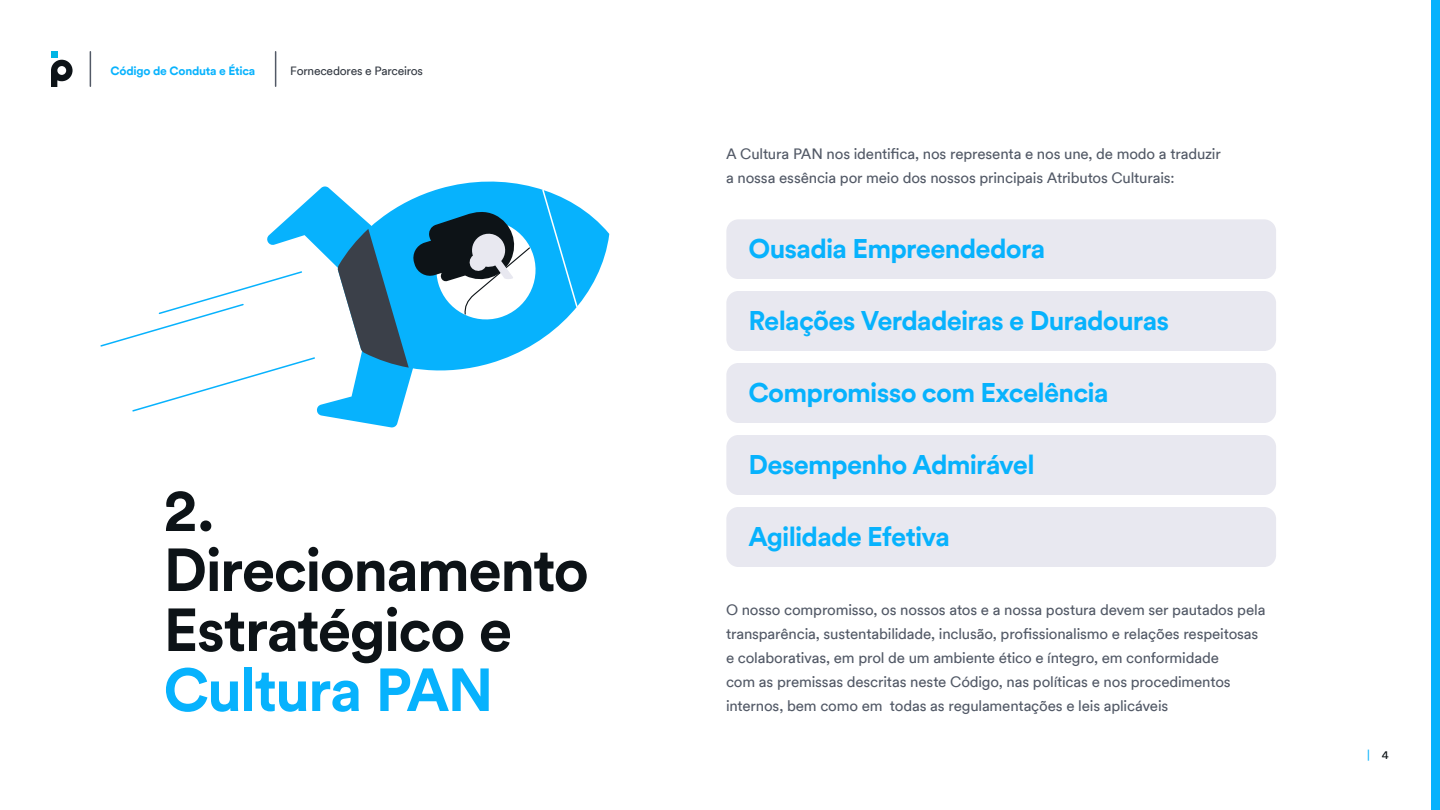
<style>
.page{position:relative;width:1440px;height:810px;background:#fff}
.page>*{position:absolute;margin:0;border:0;box-sizing:border-box;transform-origin:0 0}
.t1{font:700 60px/60px "Circular XXTT";letter-spacing:-.03em;color:#0d1317}
.t2{font:700 60px "Circular XXTT";letter-spacing:-.03em;color:#07b2fd}
.t3{font:700 27px "Circular XXTT";letter-spacing:-.03em;color:#07b2fd}
.t4{font:15px/24px "Circular XXTT";letter-spacing:-.01em;color:#525966}
.t5{font:12px "Circular XXTT";letter-spacing:-.02em;color:#333942}
.t6{font:700 12px "Circular XXTT";letter-spacing:-.02em;color:#07b2fd}
.t7{font:12px "Circular XXTT";color:#07b2fd}
.s1{color:#0d1317}
</style>
<div class="page">
<svg style="left:451px;top:181px;width:158px;height:123px"></svg>
<svg style="left:100px;top:186px;width:479px;height:242px"></svg>
<div style="left:726px;top:507px;width:550px;height:60px;background:#e8e8f0;border-radius:12px"></div>
<div style="left:726px;top:435px;width:550px;height:60px;background:#e8e8f0;border-radius:12px"></div>
<div style="left:726px;top:363px;width:550px;height:60px;background:#e8e8f0;border-radius:12px"></div>
<div style="left:726px;top:291px;width:550px;height:60px;background:#e8e8f0;border-radius:12px"></div>
<div style="left:726px;top:219px;width:550px;height:60px;background:#e8e8f0;border-radius:12px"></div>
<svg style="left:51px;top:51px;width:22px;height:36px"></svg>
<hr style="left:90px;top:52px;width:1px;height:34px;background:#525966">
<hr style="left:275px;top:52px;width:1px;height:34px;background:#525966">
<div style="left:1431px;top:0;width:9px;height:810px;background:#07b2fd"></div>
<p class="t6" style="left:111px;top:63px;width:146px">Código de Conduta e Ética</p>
<p class="t5" style="left:290px;top:63px;width:134px">Fornecedores e Parceiros</p>
<h1 class="t1" style="left:164px;top:477px;width:427px">2.<br>Direcionamento<br>Estratégico e</h1>
<h1 class="t2" style="left:164px;top:649px;width:332px">Cultura PAN</h1>
<p class="t4" style="left:726px;top:141px;width:496px">A Cultura PAN nos identifica, nos representa e nos une, de modo a traduzir a nossa essência por meio dos nossos principais Atributos Culturais:</p>
<h2 class="t3" style="left:748px;top:230px;width:298px">Ousadia Empreendedora</h2>
<h2 class="t3" style="left:748px;top:302px;width:422px">Relações Verdadeiras e Duradouras</h2>
<h2 class="t3" style="left:748px;top:374px;width:362px">Compromisso com Excelência</h2>
<h2 class="t3" style="left:748px;top:446px;width:288px">Desempenho Admirável</h2>
<h2 class="t3" style="left:748px;top:518px;width:203px">Agilidade Efetiva</h2>
<p class="t4" style="left:726px;top:597px;width:541px">O nosso compromisso, os nossos atos e a nossa postura devem ser pautados pela transparência, sustentabilidade, inclusão, profissionalismo e relações respeitosas e colaborativas, em prol de um ambiente ético e íntegro, em conformidade<br>com as premissas descritas neste Código, nas políticas e nos procedimentos internos, bem como em todas as regulamentações e leis aplicáveis</p>
<p class="t7" style="left:1367px;top:747px;width:23px">| <span class="s1">4</span></p>
</div>
